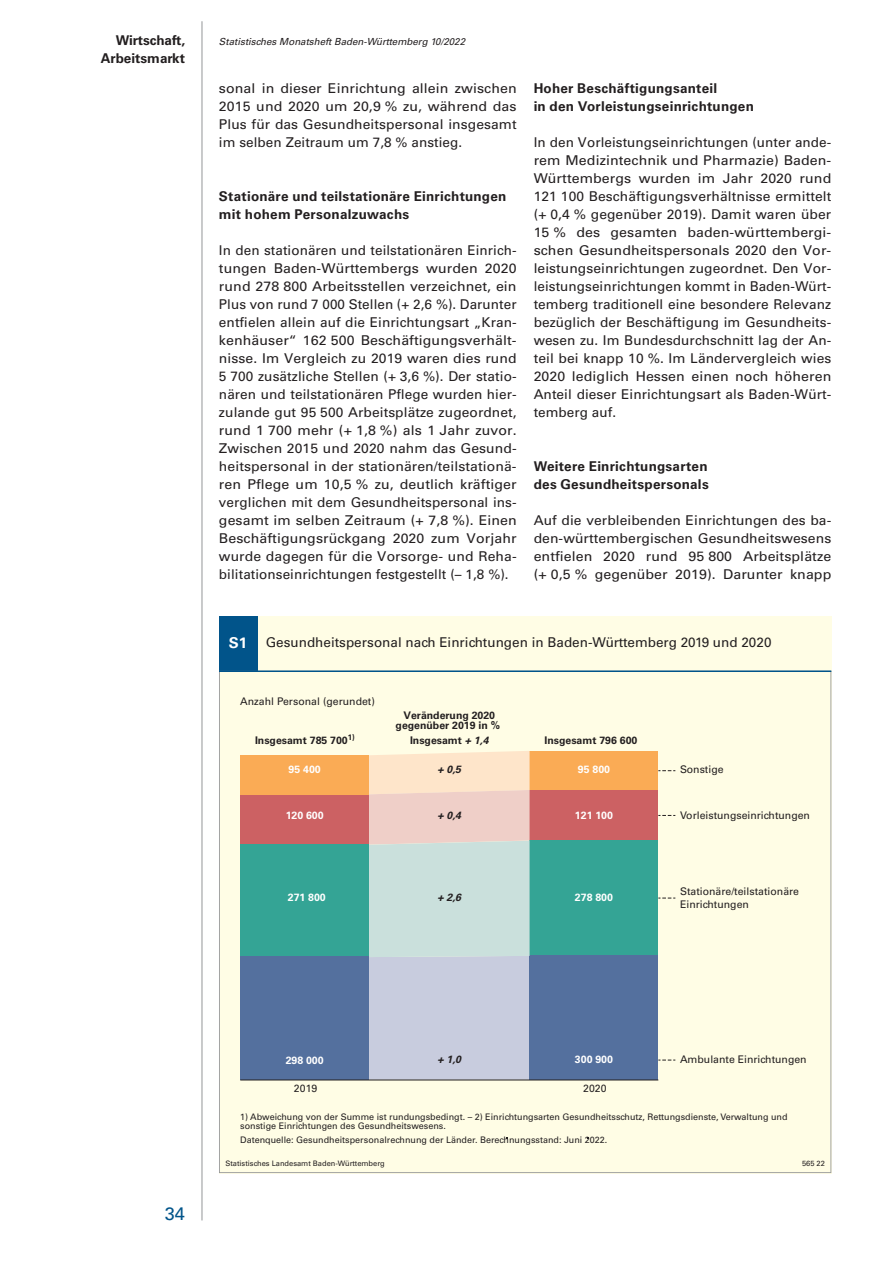
<style>
.page{position:relative;width:893px;height:1263px;background:#fff}
.page>*{position:absolute;margin:0;border:0;box-sizing:border-box;transform-origin:0 0}
.t1{font:18px "Univers";color:#01548a}
.Fließtext{font:13.5px/18px "Univers";letter-spacing:.005em;color:#231f20;text-align:justify}
.Kapitelzwischenübers{font:700 13.5px/18px "Univers";letter-spacing:.015em;color:#231f20}
.Fließtext-2{font:13.5px/18px "Univers";letter-spacing:.005em;color:#231f20;text-align:justify;scale:1.05 1}
.t2{font:10.5px/12.6px "Univers";color:#231f20}
.t3{font:700 10.5px/10.5px "Univers";color:#231f20;text-align:center}
.t4{font:700 10.5px "Univers";color:#fff}
.t5{font:italic 700 10.5px "Univers";color:#231f20}
.t6{font:italic 9.75px "Univers";color:#231f20}
.t7{font:9px/9px "Univers";color:#231f20}
.t8{font:7.5px "Univers";color:#231f20}
.s1{font-weight:700;font-size:15px;color:#fff}
.s2{font-style:italic}
</style>
<div class="page">
<hr style="left:202px;top:21px;width:1px;height:1199px;background:#939598">
<div style="left:219px;top:616px;width:612px;height:557px;background:#fffde5"></div>
<div style="left:219px;top:616px;width:38px;height:55px;background:#01548a"></div>
<svg style="left:219px;top:672px;width:612px;height:501px"></svg>
<div style="left:240px;top:755px;width:129px;height:40px;background:#faab55"></div>
<div style="left:530px;top:751px;width:128px;height:39px;background:#faab55"></div>
<div style="left:240px;top:795px;width:129px;height:49px;background:#cc6163"></div>
<div style="left:530px;top:790px;width:128px;height:50px;background:#cc6163"></div>
<div style="left:240px;top:844px;width:129px;height:113px;background:#34a495"></div>
<div style="left:530px;top:840px;width:128px;height:116px;background:#34a495"></div>
<div style="left:240px;top:957px;width:129px;height:123px;background:#54709e"></div>
<div style="left:530px;top:956px;width:128px;height:124px;background:#54709e"></div>
<hr style="left:240px;top:1079px;width:418px;height:1px;background:#231f20">
<svg style="left:369px;top:751px;width:161px;height:329px;background:#d4d6d7"></svg>
<hr style="left:219px;top:670px;width:612px;height:2px;background:#01548a">
<svg style="left:658px;top:770px;width:17px;height:1px"></svg>
<svg style="left:658px;top:815px;width:17px;height:1px"></svg>
<svg style="left:658px;top:898px;width:17px;height:1px"></svg>
<svg style="left:658px;top:1060px;width:17px;height:1px"></svg>
<p class="Kapitelzwischenübers" style="left:116px;top:31px;width:71px">Wirtschaft,</p>
<p class="t6" style="left:219px;top:35px;width:248px">Statistisches Monatsheft Baden-Württemberg 10/2022</p>
<p class="Kapitelzwischenübers" style="left:101px;top:49px;width:86px">Arbeitsmarkt</p>
<p class="Fließtext-2" style="left:219px;top:79px;width:285px">sonal in dieser Einrichtung allein zwischen 2015 und 2020 um 20,9 % zu, während das Plus für das Gesundheitspersonal insgesamt im selben Zeitraum um 7,8 % anstieg.</p>
<p class="Kapitelzwischenübers" style="left:219px;top:187px;width:289px">Stationäre und teilstationäre Einrichtungen mit hohem Personalzuwachs</p>
<p class="Fließtext" style="left:219px;top:241px;width:299px">In den stationären und teilstationären Einrich&shy;tungen Baden-Württembergs wurden 2020 rund 278 800 Arbeitsstellen verzeichnet, ein Plus von rund 7 000 Stellen (+ 2,6 %). Darunter entfielen allein auf die Einrichtungsart „Kran&shy;kenhäuser“ 162 500 Beschäftigungsverhält&shy;nisse. Im Vergleich zu 2019 waren dies rund 5 700 zusätzliche Stellen (+ 3,6 %). Der statio&shy;nären und teilstationären Pflege wurden hier&shy;zulande gut 95 500 Arbeitsplätze zugeordnet, rund 1 700 mehr (+ 1,8 %) als 1 Jahr zuvor.<br>Zwischen 2015 und 2020 nahm das Gesund&shy;heitspersonal in der stationären/teilstationä&shy;ren Pflege um 10,5 % zu, deutlich kräftiger verglichen mit dem Gesundheitspersonal ins&shy;gesamt im selben Zeitraum (+ 7,8 %). Einen Beschäftigungsrückgang 2020 zum Vorjahr wurde dagegen für die Vorsorge- und Reha&shy;bilitationseinrichtungen festgestellt (– 1,8 %).</p>
<p class="Kapitelzwischenübers" style="left:534px;top:79px;width:222px">Hoher Beschäftigungsanteil<br>in den Vorleistungseinrichtungen</p>
<p class="Fließtext" style="left:534px;top:133px;width:299px">In den Vorleistungseinrichtungen (unter ande&shy;rem Medizintechnik und Pharmazie) Baden-Württembergs wurden im Jahr 2020 rund 121 100 Beschäftigungsverhältnisse ermittelt (+ 0,4 % gegenüber 2019). Damit waren über 15 % des gesamten baden-württembergi&shy;schen Gesundheitspersonals 2020 den Vor&shy;leistungseinrichtungen zugeordnet. Den Vor&shy;leistungseinrichtungen kommt in Baden-Würt&shy;temberg traditionell eine besondere Relevanz bezüglich der Beschäftigung im Gesundheits&shy;wesen zu. Im Bundesdurchschnitt lag der An&shy;teil bei knapp 10 %. Im Ländervergleich wies 2020 lediglich Hessen einen noch höheren Anteil dieser Einrichtungsart als Baden-Würt&shy;temberg auf.</p>
<p class="Kapitelzwischenübers" style="left:534px;top:457px;width:177px">Weitere Einrichtungsarten des Gesundheitspersonals</p>
<p class="Fließtext" style="left:534px;top:511px;width:299px">Auf die verbleibenden Einrichtungen des ba&shy;den-württembergischen Gesundheitswesens entfielen 2020 rund 95 800 Arbeitsplätze (+ 0,5 % gegenüber 2019). Darunter knapp</p>
<p class="Fließtext" style="left:229px;top:634px;width:544px"><span class="s1">S1</span> Gesundheitspersonal nach Einrichtungen in Baden-Württemberg 2019 und 2020</p>
<p class="t2" style="left:240px;top:695px;width:136px">Anzahl Personal (gerundet)</p>
<p class="t3" style="left:396px;top:710px;width:106px">Veränderung 2020 gegenüber 2019 in %</p>
<p class="t3" style="left:410px;top:735px;width:80px">Insgesamt <span class="s2">+ 1,4</span></p>
<p class="t3" style="left:255px;top:735px;width:101px">Insgesamt 785 700<sup>1)</sup></p>
<p class="t3" style="left:545px;top:735px;width:94px">Insgesamt 796 600</p>
<p class="t4" style="left:289px;top:763px;width:34px">95 400</p>
<p class="t5" style="left:437px;top:763px;width:25px">+ 0,5</p>
<p class="t4" style="left:578px;top:763px;width:34px">95 800</p>
<p class="t4" style="left:286px;top:809px;width:39px">120 600</p>
<p class="t5" style="left:437px;top:809px;width:25px">+ 0,4</p>
<p class="t4" style="left:575px;top:809px;width:39px">121 100</p>
<p class="t4" style="left:288px;top:891px;width:39px">271 800</p>
<p class="t5" style="left:437px;top:891px;width:25px">+ 2,6</p>
<p class="t4" style="left:575px;top:891px;width:39px">278 800</p>
<p class="t2" style="left:680px;top:763px;width:45px">Sonstige</p>
<p class="t2" style="left:680px;top:809px;width:131px">Vorleistungseinrichtungen</p>
<p class="t2" style="left:680px;top:885px;width:121px">Stationäre/teilstationäre<br>Einrichtungen</p>
<p class="t4" style="left:286px;top:1054px;width:39px">298 000</p>
<p class="t5" style="left:437px;top:1053px;width:25px">+ 1,0</p>
<p class="t4" style="left:575px;top:1053px;width:39px">300 900</p>
<p class="t2" style="left:680px;top:1053px;width:128px">Ambulante Einrichtungen</p>
<p class="t2" style="left:294px;top:1082px;width:25px">2019</p>
<p class="t2" style="left:583px;top:1082px;width:25px">2020</p>
<p class="t7" style="left:240px;top:1113px;width:549px">1) Abweichung von der Summe ist rundungsbedingt. – 2) Einrichtungsarten Gesundheitsschutz, Rettungsdienste, Verwaltung und sonstige Einrichtungen des Gesundheitswesens.</p>
<p class="t7" style="left:240px;top:1135px;width:369px">Datenquelle: Gesundheitspersonalrechnung der Länder. Berechnungsstand: Juni 2022.</p>
<h1 class="t1" style="left:165px;top:1203px;width:22px">34</h1>
<p class="t8" style="left:225px;top:1159px;width:161px">Statistisches Landesamt Baden-Württemberg</p>
<p class="t8" style="left:802px;top:1159px;width:24px">565 22</p>
</div>
